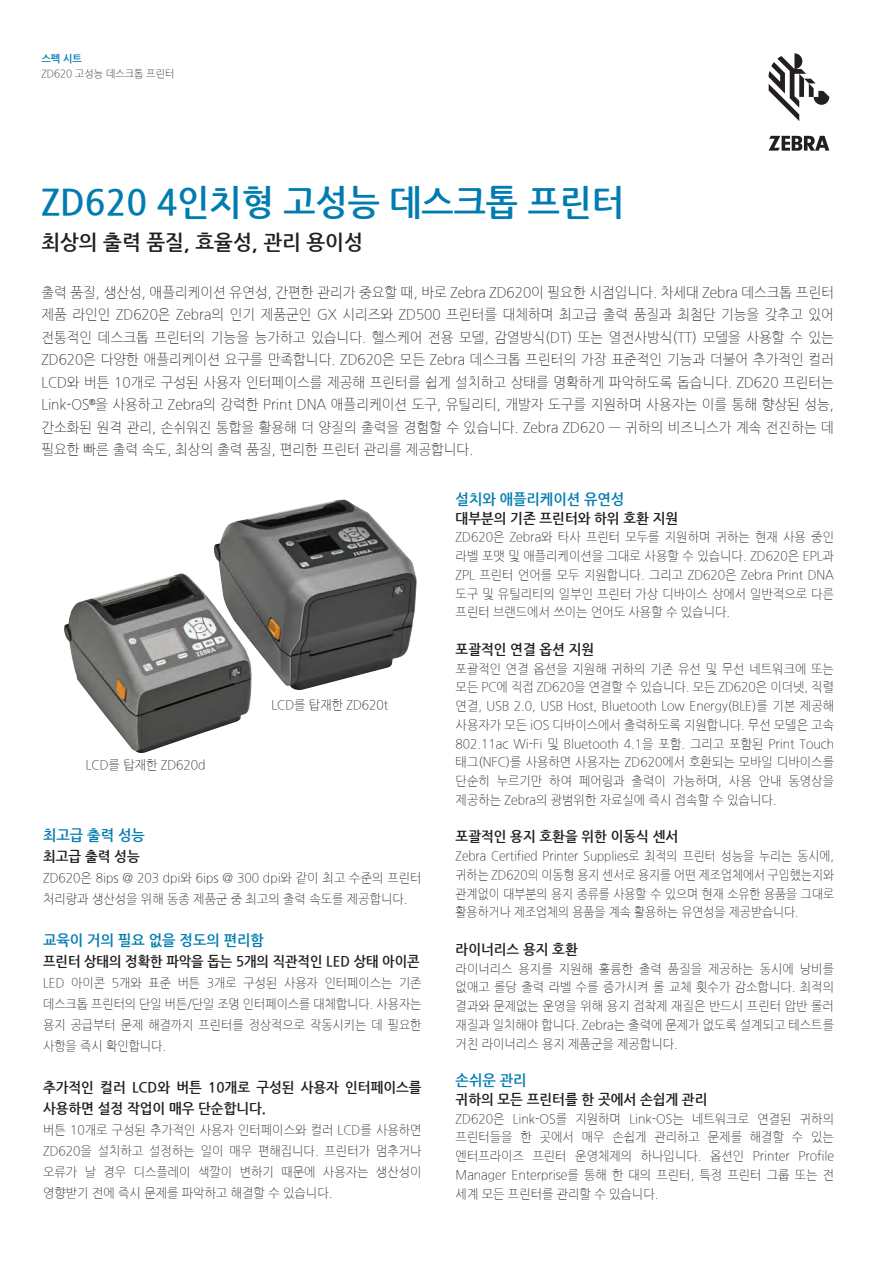
<style>
.page{position:relative;width:893px;height:1263px;background:#fff}
.page>*{position:absolute;margin:0;border:0;box-sizing:border-box;transform-origin:0 0}
.t1{font:700 36px "Nanum Gothic";color:#007cb1;scale:.95 1}
.t2{font:700 21px "Nanum Gothic";color:#231f20;scale:.95 1}
.t3{font:700 15px "Nanum Gothic";color:#007cb1;scale:.95 1}
.t4{font:300 14.25px/22.5px "Nanum Gothic";color:#231f20;text-align:justify;scale:.95 1}
.t5{font:700 14.25px/21px "Nanum Gothic";color:#231f20;scale:.95 1}
.t6{font:700 14.25px "Nanum Gothic";color:#231f20;scale:.93 1}
.t7{font:300 12.75px/18.8px "Nanum Gothic";color:#231f20;text-align:justify;scale:.95 1}
.t8{font:300 12.75px/18.8px "Nanum Gothic";color:#231f20;text-align:justify;scale:.92 1}
.t9{font:300 12.75px/21px "Nanum Gothic";color:#231f20;text-align:justify;scale:.94 1}
.t10{font:300 10.5px "Nanum Gothic";color:#231f20;scale:.95 1}
.t11{font:700 10.5px "Nanum Gothic";color:#007cb1;scale:.95 1}
</style>
<div class="page">
<svg style="left:769px;top:54px;width:60px;height:67px"></svg>
<svg style="left:769px;top:136px;width:60px;height:15px"></svg>
<img style="left:64px;top:500px;width:353px;height:253px">
<p class="t11" style="left:41px;top:54px;width:44px">스펙 시트</p>
<p class="t10" style="left:41px;top:68px;width:141px">ZD620 고성능 데스크톱 프린터</p>
<h1 class="t1" style="left:41px;top:185px;width:615px">ZD620 4인치형 고성능 데스크톱 프린터</h1>
<h2 class="t2" style="left:41px;top:232px;width:340px">최상의 출력 품질, 효율성, 관리 용이성</h2>
<p class="t4" style="left:41px;top:281px;width:836px">출력 품질, 생산성, 애플리케이션 유연성, 간편한 관리가 중요할 때, 바로 Zebra ZD620이 필요한 시점입니다. 차세대 Zebra 데스크톱 프린터 제품 라인인 ZD620은 Zebra의 인기 제품군인 GX 시리즈와 ZD500 프린터를 대체하며 최고급 출력 품질과 최첨단 기능을 갖추고 있어 전통적인 데스크톱 프린터의 기능을 능가하고 있습니다. 헬스케어 전용 모델, 감열방식(DT) 또는 열전사방식(TT) 모델을 사용할 수 있는 ZD620은 다양한 애플리케이션 요구를 만족합니다. ZD620은 모든 Zebra 데스크톱 프린터의 가장 표준적인 기능과 더불어 추가적인 컬러 LCD와 버튼 10개로 구성된 사용자 인터페이스를 제공해 프린터를 쉽게 설치하고 상태를 명확하게 파악하도록 돕습니다. ZD620 프린터는 Link-OS<sup>®</sup>을 사용하고 Zebra의 강력한 Print DNA 애플리케이션 도구, 유틸리티, 개발자 도구를 지원하며 사용자는 이를 통해 향상된 성능, 간소화된 원격 관리, 손쉬워진 통합을 활용해 더 양질의 출력을 경험할 수 있습니다. Zebra ZD620 ― 귀하의 비즈니스가 계속 전진하는 데 필요한 빠른 출력 속도, 최상의 출력 품질, 편리한 프린터 관리를 제공합니다.</p>
<p class="t7" style="left:86px;top:756px;width:128px">LCD를 탑재한 ZD620d</p>
<p class="t7" style="left:271px;top:696px;width:125px">LCD를 탑재한 ZD620t</p>
<p class="t3" style="left:43px;top:828px;width:109px">최고급 출력 성능</p>
<p class="t5" style="left:43px;top:846px;width:103px">최고급 출력 성능</p>
<p class="t7" style="left:43px;top:868px;width:400px;line-height:21px">ZD620은 8ips @ 203 dpi와 6ips @ 300 dpi와 같이 최고 수준의 프린터 처리량과 생산성을 위해 동종 제품군 중 최고의 출력 속도를 제공합니다.</p>
<p class="t3" style="left:43px;top:933px;width:234px">교육이 거의 필요 없을 정도의 편리함</p>
<p class="t6" style="left:43px;top:954px;width:406px">프린터 상태의 정확한 파악을 돕는 5개의 직관적인 LED 상태 아이콘</p>
<p class="t9" style="left:43px;top:973px;width:404px">LED 아이콘 5개와 표준 버튼 3개로 구성된 사용자 인터페이스는 기존 데스크톱 프린터의 단일 버튼/단일 조명 인터페이스를 대체합니다. 사용자는 용지 공급부터 문제 해결까지 프린터를 정상적으로 작동시키는 데 필요한 사항을 즉시 확인합니다.</p>
<p class="t5" style="left:43px;top:1077px;width:400px">추가적인 컬러 LCD와 버튼 10개로 구성된 사용자 인터페이스를 사용하면 설정 작업이 매우 단순합니다.</p>
<p class="t7" style="left:43px;top:1120px;width:400px;line-height:21px">버튼 10개로 구성된 추가적인 사용자 인터페이스와 컬러 LCD를 사용하면 ZD620을 설치하고 설정하는 일이 매우 편해집니다. 프린터가 멈추거나 오류가 날 경우 디스플레이 색깔이 변하기 때문에 사용자는 생산성이 영향받기 전에 즉시 문제를 파악하고 해결할 수 있습니다.</p>
<p class="t3" style="left:456px;top:492px;width:179px">설치와 애플리케이션 유연성</p>
<p class="t5" style="left:456px;top:508px;width:236px">대부분의 기존 프린터와 하위 호환 지원</p>
<p class="t7" style="left:456px;top:528px;width:400px">ZD620은 Zebra와 타사 프린터 모두를 지원하며 귀하는 현재 사용 중인 라벨 포맷 및 애플리케이션을 그대로 사용할 수 있습니다. ZD620은 EPL과 ZPL 프린터 언어를 모두 지원합니다. 그리고 ZD620은 Zebra Print DNA 도구 및 유틸리티의 일부인 프린터 가상 디바이스 상에서 일반적으로 다른 프린터 브랜드에서 쓰이는 언어도 사용할 수 있습니다.</p>
<p class="t5" style="left:456px;top:639px;width:147px">포괄적인 연결 옵션 지원</p>
<p class="t7" style="left:456px;top:659px;width:400px">포괄적인 연결 옵션을 지원해 귀하의 기존 유선 및 무선 네트워크에 또는 모든 PC에 직접 ZD620을 연결할 수 있습니다. 모든 ZD620은 이더넷, 직렬 연결, USB 2.0, USB Host, Bluetooth Low Energy(BLE)를 기본 제공해 사용자가 모든 iOS 디바이스에서 출력하도록 지원합니다. 무선 모델은 고속 802.11ac Wi-Fi 및 Bluetooth 4.1을 포함. 그리고 포함된 Print Touch 태그(NFC)를 사용하면 사용자는 ZD620에서 호환되는 모바일 디바이스를 단순히 누르기만 하여 페어링과 출력이 가능하며, 사용 안내 동영상을 제공하는 Zebra의 광범위한 자료실에 즉시 접속할 수 있습니다.</p>
<p class="t5" style="left:456px;top:827px;width:236px">포괄적인 용지 호환을 위한 이동식 센서</p>
<p class="t8" style="left:456px;top:847px;width:413px">Zebra Certified Printer Supplies로 최적의 프린터 성능을 누리는 동시에, 귀하는 ZD620의 이동형 용지 센서로 용지를 어떤 제조업체에서 구입했는지와 관계없이 대부분의 용지 종류를 사용할 수 있으며 현재 소유한 용품을 그대로 활용하거나 제조업체의 용품을 계속 활용하는 유연성을 제공받습니다.</p>
<p class="t5" style="left:456px;top:939px;width:130px">라이너리스 용지 호환</p>
<p class="t7" style="left:456px;top:959px;width:400px">라이너리스 용지를 지원해 훌륭한 출력 품질을 제공하는 동시에 낭비를 없애고 롤당 출력 라벨 수를 증가시켜 롤 교체 횟수가 감소합니다. 최적의 결과와 문제없는 운영을 위해 용지 접착제 재질은 반드시 프린터 압반 롤러 재질과 일치해야 합니다. Zebra는 출력에 문제가 없도록 설계되고 테스트를 거친 라이너리스 용지 제품군을 제공합니다.</p>
<p class="t3" style="left:456px;top:1073px;width:76px">손쉬운 관리</p>
<p class="t5" style="left:456px;top:1089px;width:267px">귀하의 모든 프린터를 한 곳에서 손쉽게 관리</p>
<p class="t7" style="left:456px;top:1109px;width:400px">ZD620은 Link-OS를 지원하며 Link-OS는 네트워크로 연결된 귀하의 프린터들을 한 곳에서 매우 손쉽게 관리하고 문제를 해결할 수 있는 엔터프라이즈 프린터 운영체제의 하나입니다. 옵션인 Printer Profile Manager Enterprise를 통해 한 대의 프린터, 특정 프린터 그룹 또는 전 세계 모든 프린터를 관리할 수 있습니다.</p>
</div>
